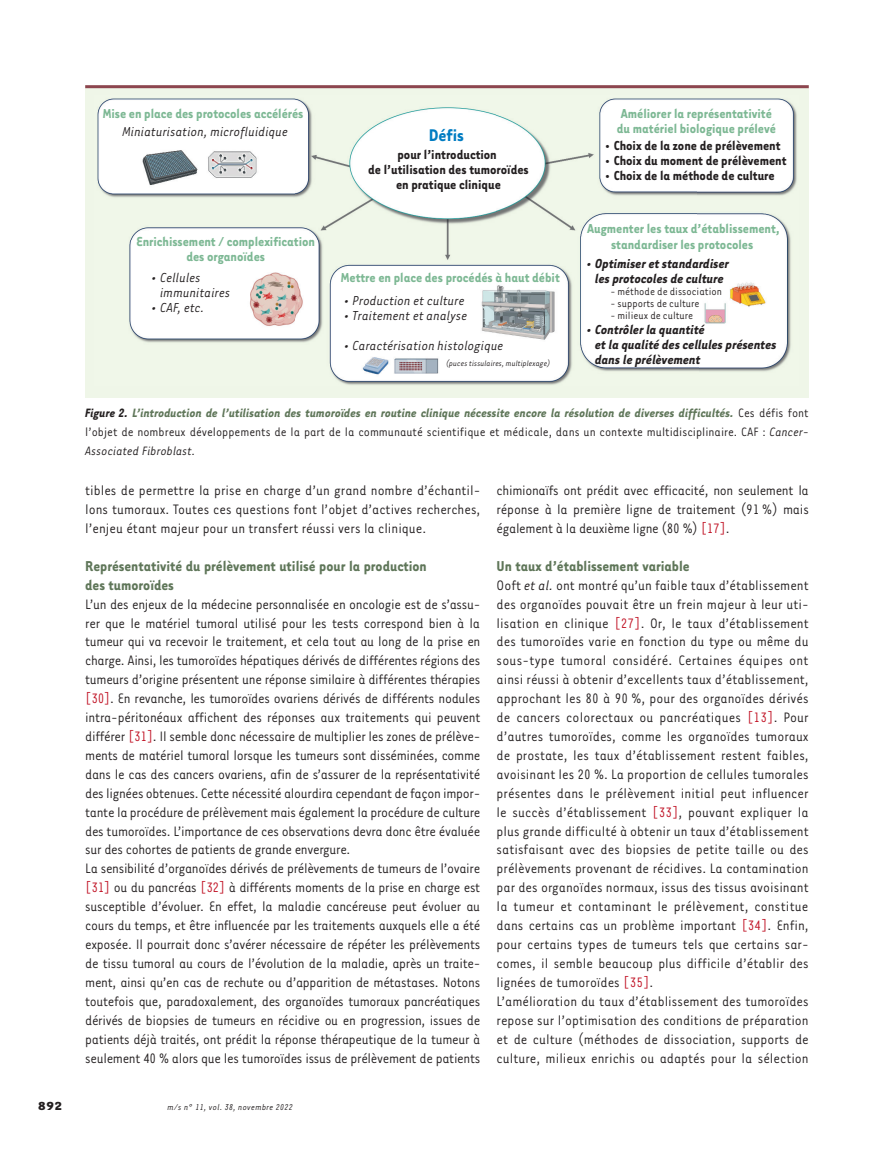
<style>
.page{position:relative;width:894px;height:1149px;background:#fff}
.page>*{position:absolute;margin:0;border:0;box-sizing:border-box;transform-origin:0 0}
.t1{font:700 19.5px "Tarzana Narrow";color:#007cc2}
.t2{font:700 16.5px/18.9px "Tarzana Narrow";color:#5f7659}
.t3{font:15.75px/18.9px "Tarzana Narrow";letter-spacing:-.02em;color:#231f20;text-align:justify}
.t4{font:15.75px/18.9px "Tarzana Narrow";color:#231f20}
.t5{font:700 15px/15px "Tarzana Narrow";color:#7db894;text-align:center}
.t6{font:700 15px/15px "Tarzana Narrow";color:#231f20;text-align:center}
.t7{font:italic 15px/15px "Tarzana Narrow";color:#231f20}
.t8{font:italic 700 15px/15px "Tarzana Narrow";color:#231f20;text-align:center}
.t9{font:13.95px/18.9px "Tarzana Narrow";color:#231f20;text-align:justify}
.t10{font:700 13.5px "Tarzana Wide";color:#231f20}
.t11{font:12px "Tarzana Narrow";color:#231f20}
.t12{font:italic 9.75px "Tarzana Narrow";letter-spacing:.025em;color:#231f20}
.t13{font:italic 9px "Tarzana Narrow";color:#231f20}
.s1{font-weight:700;font-style:italic}
.s2{font-weight:700;font-style:italic;color:#5f7659}
.s3{font-style:italic}
.s4{color:#c11527}
</style>
<div class="page">
<div style="left:85px;top:85px;width:723px;height:312px;background:#eff6e8"></div>
<img style="left:97px;top:98px;width:700px;height:287px">
<hr style="left:85px;top:85px;width:723px;height:3px;background:#8d454f">
<p class="t5" style="left:103px;top:105px;width:202px">Mise en place des protocoles accélérés</p>
<p class="t7" style="left:122px;top:123px;width:167px">Miniaturisation, microfluidique</p>
<p class="t1" style="left:429px;top:123px;width:37px">Défis</p>
<p class="t6" style="left:368px;top:146px;width:162px">pour l’introduction<br>de l’utilisation des tumoroïdes en pratique clinique</p>
<p class="t5" style="left:616px;top:105px;width:161px;text-align:left">Améliorer la représentativité du matériel biologique prélevé</p>
<p class="t6" style="left:605px;top:137px;width:177px">• Choix de la zone de prélèvement</p>
<p class="t6" style="left:605px;top:152px;width:183px">• Choix du moment de prélèvement</p>
<p class="t6" style="left:605px;top:167px;width:171px">• Choix de la méthode de culture</p>
<p class="t5" style="left:136px;top:233px;width:180px">Enrichissement / complexification des organoïdes</p>
<p class="t7" style="left:160px;top:269px;width:72px;text-indent:-9px">• Cellules immunitaires</p>
<p class="t7" style="left:151px;top:299px;width:54px">• CAF, etc.</p>
<p class="t5" style="left:340px;top:269px;width:220px">Mettre en place des procédés à haut débit</p>
<p class="t7" style="left:344px;top:292px;width:122px">• Production et culture</p>
<p class="t7" style="left:344px;top:307px;width:125px">• Traitement et analyse</p>
<p class="t7" style="left:344px;top:337px;width:161px">• Caractérisation histologique</p>
<p class="t13" style="left:446px;top:358px;width:106px">(puces tissulaires, multiplexage)</p>
<p class="t5" style="left:587px;top:221px;width:194px">Augmenter les taux d’établissement, standardiser les protocoles</p>
<p class="t8" style="left:586px;top:255px;width:144px">• Optimiser et standardiser les protocoles de culture</p>
<p class="t11" style="left:610px;top:284px;width:113px">- méthode de dissociation</p>
<p class="t11" style="left:610px;top:296px;width:91px">- supports de culture</p>
<p class="t11" style="left:610px;top:308px;width:84px">- milieux de culture</p>
<p class="t8" style="left:595px;top:321px;width:183px;text-align:left;text-indent:-9px">• Contrôler la quantité<br>et la qualité des cellules présentes dans le prélèvement</p>
<p class="t9" style="left:85px;top:403px;width:724px"><span class="s1">Figure 2.</span> <span class="s2">L’introduction de l’utilisation des tumoroïdes en routine clinique nécessite encore la résolution de diverses difficultés.</span> Ces défis font l’objet de nombreux développements de la part de la communauté scientifique et médicale, dans un contexte multidisciplinaire. CAF : <span class="s3">Cancer-Associated Fibroblast.</span></p>
<p class="t3" style="left:85px;top:480px;width:396px">tibles de permettre la prise en charge d’un grand nombre d’échantil&shy;lons tumoraux. Toutes ces questions font l’objet d’actives recherches, l’enjeu étant majeur pour un transfert réussi vers la clinique.</p>
<p class="t2" style="left:85px;top:555px;width:343px">Représentativité du prélèvement utilisé pour la production des tumoroïdes</p>
<p class="t3" style="left:85px;top:593px;width:396px;text-align:left">L’un des enjeux de la médecine personnalisée en oncologie est de s’assu&shy;rer que le matériel tumoral utilisé pour les tests correspond bien à la tumeur qui va recevoir le traitement, et cela tout au long de la prise en charge. Ainsi, les tumoroïdes hépatiques dérivés de différentes régions des tumeurs d’origine présentent une réponse similaire à différentes thérapies <span class="s4">[30]</span>. En revanche, les tumoroïdes ovariens dérivés de différents nodules intra-péritonéaux affichent des réponses aux traitements qui peuvent différer <span class="s4">[31]</span>. Il semble donc nécessaire de multiplier les zones de prélève&shy;ments de matériel tumoral lorsque les tumeurs sont disséminées, comme dans le cas des cancers ovariens, afin de s’assurer de la représentativité des lignées obtenues. Cette nécessité alourdira cependant de façon impor&shy;tante la procédure de prélèvement mais également la procédure de culture des tumoroïdes. L’importance de ces observations devra donc être évaluée sur des cohortes de patients de grande envergure.<br>La sensibilité d’organoïdes dérivés de prélèvements de tumeurs de l’ovaire <span class="s4">[31]</span> ou du pancréas <span class="s4">[32]</span> à différents moments de la prise en charge est susceptible d’évoluer. En effet, la maladie cancéreuse peut évoluer au cours du temps, et être influencée par les traitements auxquels elle a été exposée. Il pourrait donc s’avérer nécessaire de répéter les prélèvements de tissu tumoral au cours de l’évolution de la maladie, après un traite&shy;ment, ainsi qu’en cas de rechute ou d’apparition de métastases. Notons toutefois que, paradoxalement, des organoïdes tumoraux pancréatiques dérivés de biopsies de tumeurs en récidive ou en progression, issues de patients déjà traités, ont prédit la réponse thérapeutique de la tumeur à seulement 40 % alors que les tumoroïdes issus de prélèvement de patients</p>
<p class="t10" style="left:38px;top:1097px;width:26px">892</p>
<p class="t12" style="left:167px;top:1100px;width:127px">m/s n° 11, vol. 38, novembre 2022</p>
<p class="t3" style="left:496px;top:480px;width:314px">chimionaïfs ont prédit avec efficacité, non seulement la réponse à la première ligne de traitement (91 %) mais également à la deuxième ligne (80 %) <span class="s4">[17]</span>.</p>
<p class="t2" style="left:496px;top:555px;width:194px">Un taux d’établissement variable</p>
<p class="t4" style="left:496px;top:574px;width:313px">Ooft <span class="s3">et al.</span> ont montré qu’un faible taux d’établissement des organoïdes pouvait être un frein majeur à leur uti&shy;lisation en clinique <span class="s4">[27]</span>. Or, le taux d’établissement des tumoroïdes varie en fonction du type ou même du sous-type tumoral considéré. Certaines équipes ont ainsi réussi à obtenir d’excellents taux d’établissement, approchant les 80 à 90 %, pour des organoïdes dérivés de cancers colorectaux ou pancréatiques <span class="s4">[13]</span>. Pour d’autres tumoroïdes, comme les organoïdes tumoraux de prostate, les taux d’établissement restent faibles, avoisinant les 20 %. La proportion de cellules tumorales présentes dans le prélèvement initial peut influencer le succès d’établissement <span class="s4">[33]</span>, pouvant expliquer la plus grande difficulté à obtenir un taux d’établissement satisfaisant avec des biopsies de petite taille ou des prélèvements provenant de récidives. La contamination par des organoïdes normaux, issus des tissus avoisinant la tumeur et contaminant le prélèvement, constitue dans certains cas un problème important <span class="s4">[34]</span>. Enfin, pour certains types de tumeurs tels que certains sar&shy;comes, il semble beaucoup plus difficile d’établir des lignées de tumoroïdes <span class="s4">[35]</span>.<br>L’amélioration du taux d’établissement des tumoroïdes repose sur l’optimisation des conditions de préparation et de culture (méthodes de dissociation, supports de culture, milieux enrichis ou adaptés pour la sélection</p>
</div>
